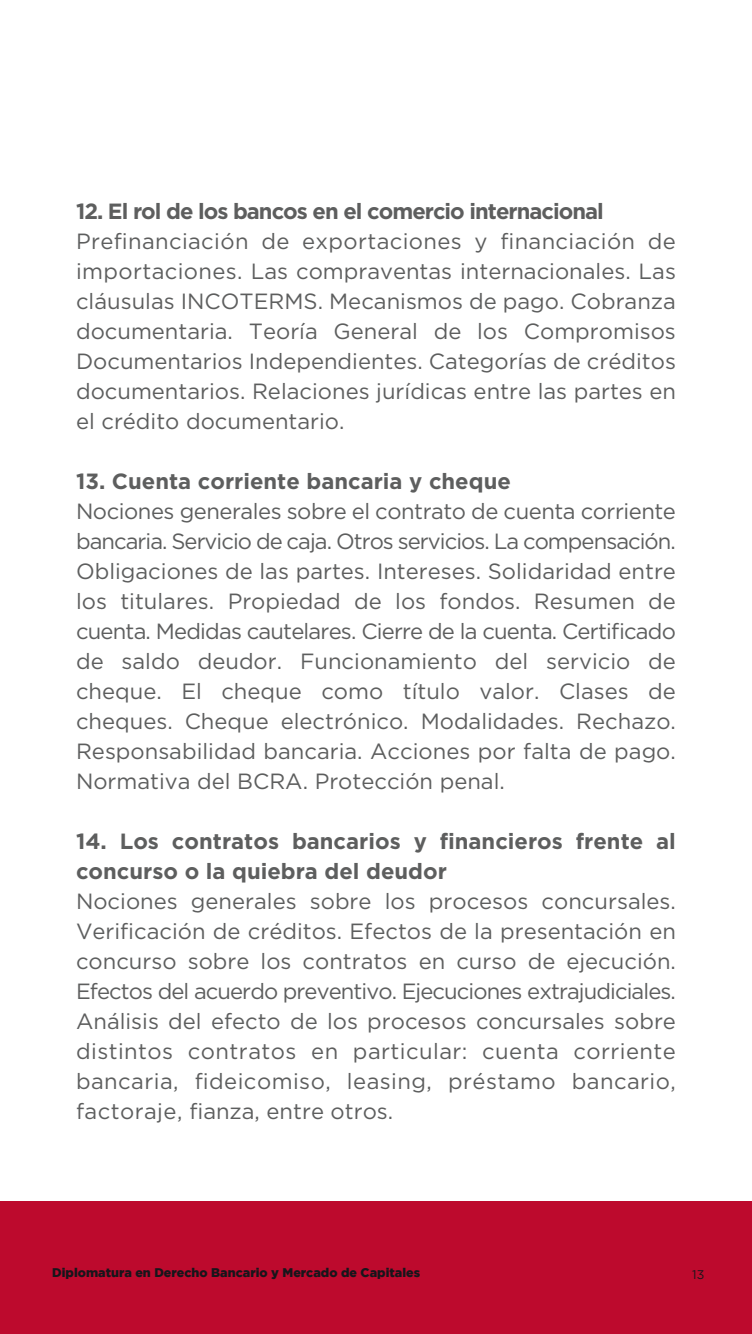
<style>
.page{position:relative;width:752px;height:1334px;background:#fff}
.page>*{position:absolute;margin:0;border:0;box-sizing:border-box;transform-origin:0 0}
.t1{font:22px/30px "Gotham";color:#5d5e5e;text-align:justify}
.t2{font:700 22px/30px "Gotham";color:#5d5e5e}
.t3{font:700 22px "Gotham";letter-spacing:-.045em;color:#5d5e5e}
.t4{font:900 12.5px "Gotham";color:#17161b}
.t5{font:12.5px "Gotham";color:#17161b}
</style>
<div class="page">
<div style="left:0;top:1201px;width:752px;height:133px;background:#bd0a2d"></div>
<p class="t3" style="left:76px;top:197px;width:529px">12. El rol de los bancos en el comercio internacional</p>
<p class="t1" style="left:76px;top:226px;width:601px">Prefinanciación de exportaciones y financiación de importaciones. Las compraventas internacionales. Las cláusulas INCOTERMS. Mecanismos de pago. Cobranza documentaria. Teoría General de los Compromisos Documentarios Independientes. Categorías de créditos documentarios. Relaciones jurídicas entre las partes en el crédito documentario.</p>
<p class="t2" style="left:76px;top:466px;width:436px">13. Cuenta corriente bancaria y cheque</p>
<p class="t1" style="left:76px;top:496px;width:601px">Nociones generales sobre el contrato de cuenta corriente bancaria. Servicio de caja. Otros servicios. La compensación.<br>Obligaciones de las partes. Intereses. Solidaridad entre los titulares. Propiedad de los fondos. Resumen de cuenta. Medidas cautelares. Cierre de la cuenta. Certificado de saldo deudor. Funcionamiento del servicio de cheque. El cheque como título valor. Clases de cheques. Cheque electrónico. Modalidades. Rechazo.<br>Responsabilidad bancaria. Acciones por falta de pago.<br>Normativa del BCRA. Protección penal.</p>
<p class="t2" style="left:76px;top:826px;width:601px">14. Los contratos bancarios y financieros frente al concurso o la quiebra del deudor</p>
<p class="t1" style="left:76px;top:886px;width:601px">Nociones generales sobre los procesos concursales.<br>Verificación de créditos. Efectos de la presentación en concurso sobre los contratos en curso de ejecución.<br>Efectos del acuerdo preventivo. Ejecuciones extrajudiciales.<br>Análisis del efecto de los procesos concursales sobre distintos contratos en particular: cuenta corriente bancaria, fideicomiso, leasing, préstamo bancario, factoraje, fianza, entre otros.</p>
<p class="t4" style="left:52px;top:1266px;width:369px">Diplomatura en Derecho Bancario y Mercado de Capitales</p>
<p class="t5" style="left:692px;top:1267px;width:14px">13</p>
</div>
